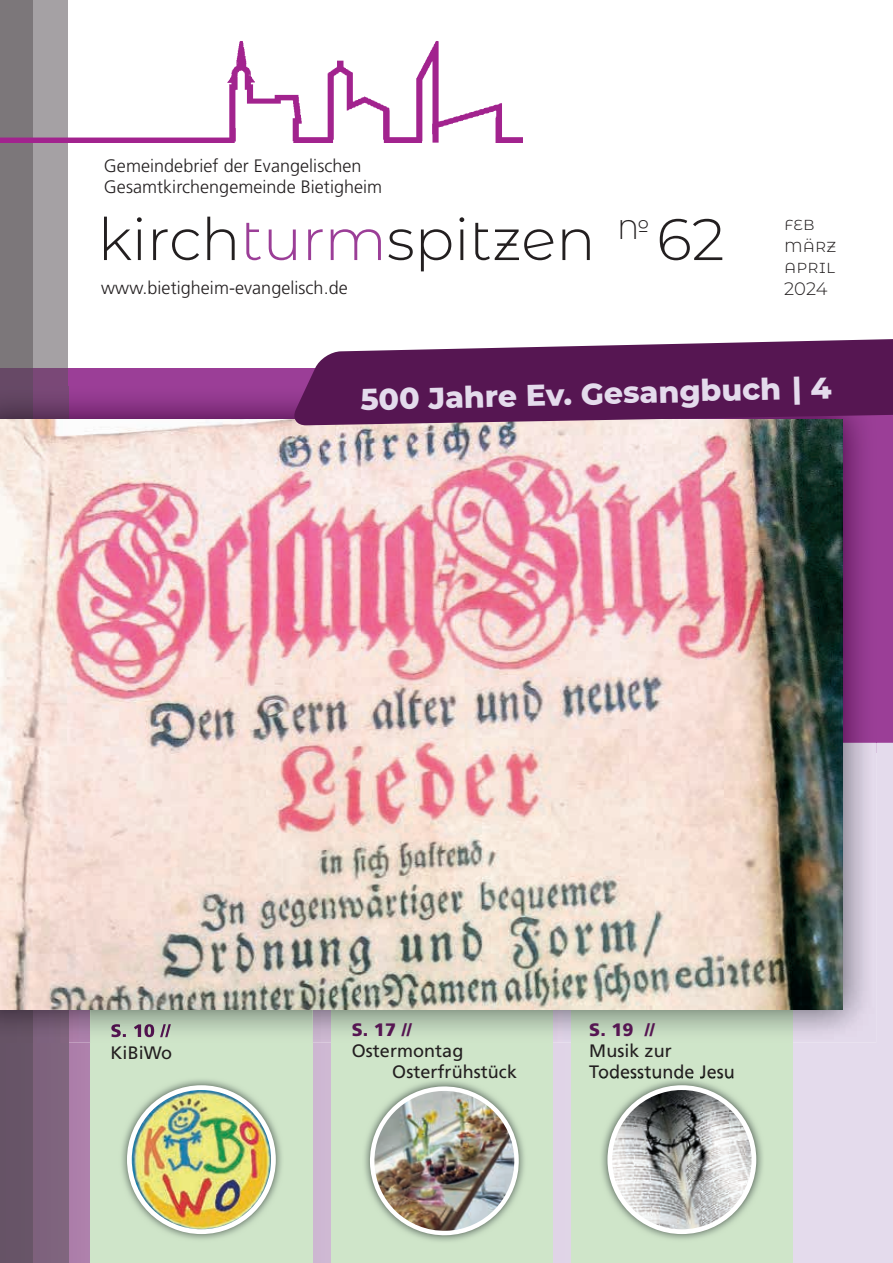
<style>
.page{position:relative;width:893px;height:1263px;background:#fff}
.page>*{position:absolute;margin:0;border:0;box-sizing:border-box;transform-origin:0 0}
.t1{font:300 58.5px "Montserrat Alternates";color:#231f20}
.t2{font:800 30px "Montserrat";color:#e4dbec}
.t3{font:300 18px/21.6px "Frutiger LT Std";letter-spacing:.005em;color:#231f20}
.t4{font:18px/21.3px "Frutiger LT Std";letter-spacing:.005em;color:#231f20}
.t5{font:300 18px/21.6px "Montserrat Alternates";color:#231f20}
.t6{font:900 18px "Frutiger LT Std";color:#561652}
.s1{color:#9b3e97}
</style>
<div class="page">
<div style="left:0;top:368px;width:893px;height:385px;background:#9b3e97"></div>
<svg style="left:68px;top:743px;width:825px;height:520px;background:#dbcce1"></svg>
<div style="left:571px;top:941px;width:221px;height:322px;background:#cfe5c9"></div>
<div style="left:331px;top:941px;width:221px;height:322px;background:#cfe5c9"></div>
<div style="left:90px;top:941px;width:223px;height:322px;background:#cfe5c9"></div>
<div style="left:32px;top:0;width:36px;height:368px;background:#a5a1a4"></div>
<div style="left:32px;top:368px;width:36px;height:19px;background:#7a4877"></div>
<div style="left:32px;top:1042px;width:36px;height:221px;background:#7e637d"></div>
<div style="left:0;top:0;width:32px;height:368px;background:#7c777a"></div>
<div style="left:0;top:368px;width:32px;height:19px;background:#674966"></div>
<div style="left:0;top:1042px;width:32px;height:221px;background:#675467"></div>
<img style="left:0;top:387px;width:876px;height:655px">
<img style="left:571px;top:1009px;width:221px;height:33px">
<img style="left:331px;top:1009px;width:221px;height:33px">
<img style="left:90px;top:1009px;width:223px;height:33px">
<img style="left:111px;top:1024px;width:60px;height:13px">
<img style="left:0;top:420px;width:843px;height:589px">
<svg style="left:292px;top:339px;width:601px;height:86px;background:#6b3266"></svg>
<img style="left:364px;top:1080px;width:160px;height:161px">
<img style="left:369px;top:1085px;width:151px;height:151px">
<img style="left:121px;top:1079px;width:161px;height:161px">
<img style="left:127px;top:1085px;width:149px;height:149px">
<img style="left:0;top:11px;width:522px;height:131px">
<img style="left:601px;top:1077px;width:162px;height:163px">
<img style="left:600px;top:1077px;width:133px;height:1px">
<svg style="left:607px;top:1085px;width:149px;height:149px"></svg>
<p class="t3" style="left:104px;top:155px;width:280px">Gemeindebrief der Evangelischen<br>Gesamtkirchengemeinde Bietigheim</p>
<h1 class="t1" style="left:98px;top:200px;width:628px">kirch<span class="s1">turm</span>spitzen <sup>№</sup> 62</h1>
<p class="t3" style="left:101px;top:277px;width:248px">www.bietigheim-evangelisch.de</p>
<p class="t5" style="left:784px;top:212px;width:53px">feb märz april<br>2024</p>
<h2 class="t2" style="left:360px;top:376px;width:473px;rotate:-1deg">500 Jahre Ev. Gesangbuch | 4</h2>
<p class="t4" style="left:111px;top:1043px;width:63px">KiBiWo</p>
<p class="t6" style="left:352px;top:1019px;width:61px">S. 17 //</p>
<p class="t4" style="left:392px;top:1040px;width:126px;text-indent:-40px">Ostermontag<br>Osterfrühstück</p>
<p class="t6" style="left:589px;top:1019px;width:67px">S. 19 //</p>
<p class="t4" style="left:589px;top:1040px;width:147px">Musik zur<br>Todesstunde Jesu</p>
</div>
